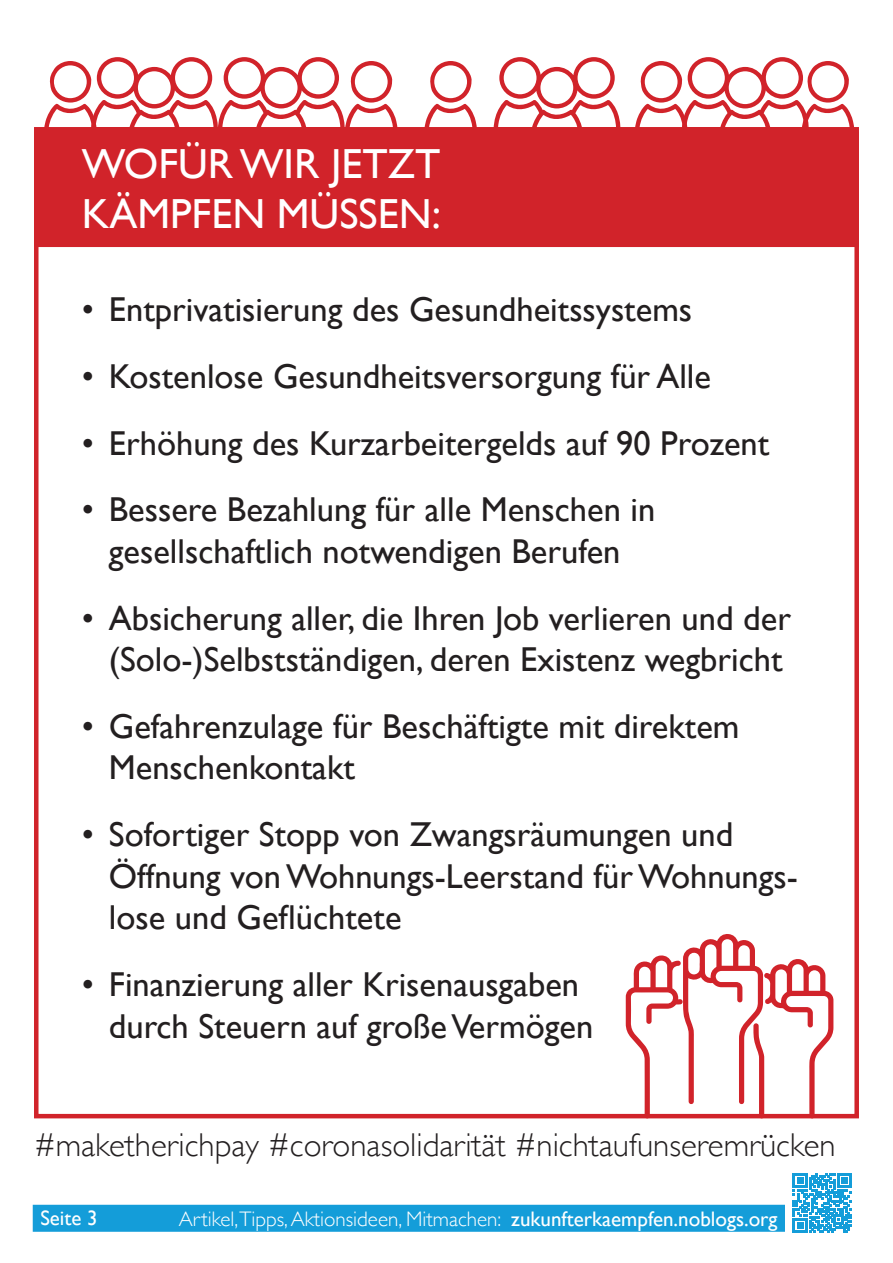
<style>
.page{position:relative;width:893px;height:1263px;background:#fff}
.page>*{position:absolute;margin:0;border:0;box-sizing:border-box;transform-origin:0 0}
.t1{font:42px/50.4px "Gill Sans";color:#fff}
.t2{font:34.5px/41.4px "Gill Sans";color:#231f20}
.t3{font:300 33px "Gill Sans";color:#231f20}
.t4{font:300 21px "Gill Sans";color:#fff}
.t5{font:20.85px "Gill Sans";color:#fff}
.s1{font-weight:400}
</style>
<div class="page">
<svg style="left:494px;top:57px;width:127px;height:70px"></svg>
<svg style="left:635px;top:57px;width:219px;height:70px"></svg>
<svg style="left:44px;top:57px;width:354px;height:70px"></svg>
<svg style="left:424px;top:61px;width:53px;height:66px"></svg>
<div style="left:34px;top:127px;width:825px;height:120px;background:#d1232a"></div>
<div style="left:34px;top:132px;width:825px;height:986px;border:4px solid #d1232a"></div>
<svg style="left:626px;top:934px;width:207px;height:185px"></svg>
<div style="left:33px;top:1205px;width:794px;height:27px;background:#149dd9"></div>
<div style="left:785px;top:1165px;width:75px;height:75px;background:#fff"></div>
<svg style="left:793px;top:1174px;width:59px;height:58px"></svg>
<p class="t1" style="left:82px;top:138px;width:360px">WOFÜR WIR JETZT<br>KÄMPFEN MÜSSEN:</p>
<p class="t2" style="left:82px;top:288px;width:612px">• Entprivatisierung des Gesundheitssystems</p>
<p class="t2" style="left:82px;top:355px;width:631px">• Kostenlose Gesundheitsversorgung für Alle</p>
<p class="t2" style="left:82px;top:422px;width:689px">• Erhöhung des Kurzarbeitergelds auf 90 Prozent</p>
<p class="t2" style="left:82px;top:489px;width:575px;text-align:center">• Bessere Bezahlung für alle Menschen in gesellschaftlich notwendigen Berufen</p>
<p class="t2" style="left:82px;top:597px;width:711px;text-align:center">• Absicherung aller, die Ihren Job verlieren und der (Solo-)Selbstständigen, deren Existenz wegbricht</p>
<p class="t2" style="left:109px;top:705px;width:632px;text-indent:-27px">• Gefahrenzulage für Beschäftigte mit direktem<br>Menschenkontakt</p>
<p class="t2" style="left:109px;top:814px;width:688px;text-indent:-27px">• Sofortiger Stopp von Zwangsräumungen und<br>Öffnung von Wohnungs-Leerstand für Wohnungs&shy;lose und Geflüchtete</p>
<p class="t2" style="left:109px;top:963px;width:486px;text-indent:-27px">• Finanzierung aller Krisenausgaben durch Steuern auf große Vermögen</p>
<p class="t3" style="left:34px;top:1119px;width:803px">#maketherichpay #coronasolidarität #nichtaufunseremrücken</p>
<p class="t5" style="left:40px;top:1206px;width:59px">Seite 3</p>
<p class="t4" style="left:179px;top:1202px;width:600px">Artikel,Tipps, Aktionsideen, Mitmachen: <span class="s1">zukunfterkaempfen.noblogs.org</span></p>
</div>
